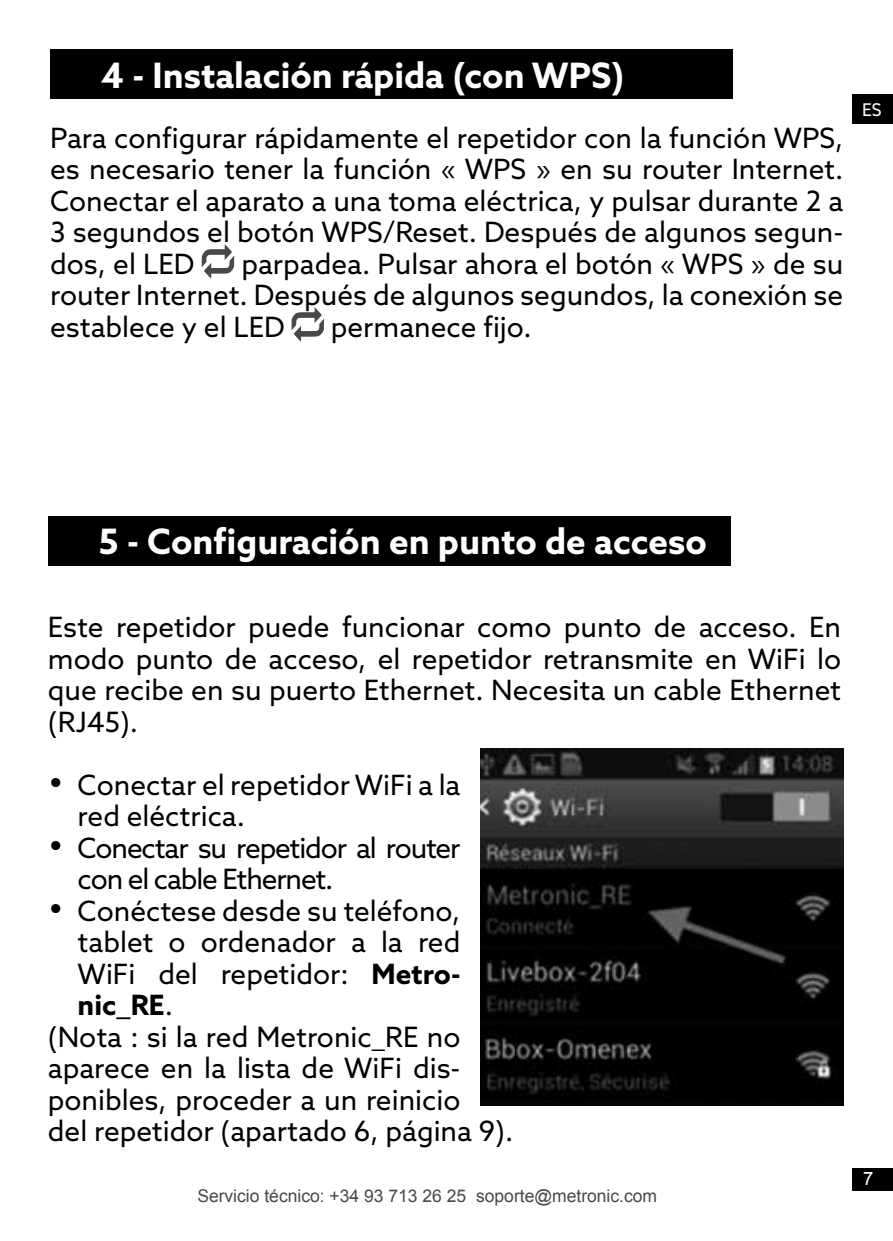
<style>
.page{position:relative;width:893px;height:1241px;background:#fff}
.page>*{position:absolute;margin:0;border:0;box-sizing:border-box;transform-origin:0 0}
.t1{font:700 35px "Azo Sans";color:#fff}
.t2{font:28px/31.5px "Azo Sans";color:#000;text-align:justify}
.t3{font:28px/31.5px "Azo Sans";letter-spacing:-.04em;color:#000}
.t4{font:700 28px "Azo Sans";color:#000}
.t5{font:18.55px "Arial";color:#fff}
.t6{font:17.5px "Arial";color:#484848}
.t7{font:17.5px "Azo Sans";color:#fff}
.s1{font-size:42px}
.s2{font-weight:700}
.s3{font-weight:400}
</style>
<div class="page">
<div style="left:852px;top:1167px;width:41px;height:23px;background:#000"></div>
<div style="left:852px;top:94px;width:41px;height:30px;background:#000"></div>
<div style="left:48px;top:516px;width:682px;height:50px;background:#000"></div>
<img style="left:480px;top:748px;width:363px;height:356px">
<div style="left:50px;top:50px;width:683px;height:49px;background:#000"></div>
<svg style="left:202px;top:244px;width:32px;height:35px"></svg>
<svg style="left:292px;top:307px;width:32px;height:35px"></svg>
<p class="t1" style="left:101px;top:52px;width:525px">4 - Instalación rápida (con WPS)</p>
<p class="t2" style="left:50px;top:122px;width:795px">Para configurar rápidamente el repetidor con la función WPS, es necesario tener la función « WPS » en su router Internet.<br>Conectar el aparato a una toma eléctrica, y pulsar durante 2 a 3 segundos el botón WPS/Reset. Después de algunos segun&shy;dos, el LED</p>
<p class="t2" style="left:50px;top:248px;width:795px;text-indent:191px">parpadea. Pulsar ahora el botón « WPS » de su router Internet. Después de algunos segundos, la conexión se establece y el LED</p>
<p class="t2" style="left:331px;top:311px;width:202px">permanece fijo.</p>
<p class="t7" style="left:862px;top:98px;width:21px">ES</p>
<p class="t1" style="left:99px;top:518px;width:609px">5 - Configuración en punto de acceso</p>
<p class="t2" style="left:48px;top:611px;width:795px">Este repetidor puede funcionar como punto de acceso. En modo punto de acceso, el repetidor retransmite en WiFi lo que recibe en su puerto Ethernet. Necesita un cable Ethernet (RJ45).</p>
<p class="t2" style="left:78px;top:768px;width:384px;text-indent:-30px"><span class="s1">•</span> Conectar el repetidor WiFi a la red eléctrica.</p>
<p class="t3" style="left:78px;top:831px;width:384px;text-indent:-30px"><span class="s1">•</span> Conectar su repetidor al router con el cable Ethernet.</p>
<p class="t2" style="left:48px;top:894px;width:414px"><span class="s1">•</span> Conéctese desde su teléfono,</p>
<p class="t2" style="left:78px;top:926px;width:384px">tablet o ordenador a la red</p>
<p class="t2" style="left:78px;top:957px;width:384px">WiFi del repetidor: <span class="s2">Metro-</span></p>
<p class="t4" style="left:78px;top:986px;width:97px">nic_RE<span class="s3">.</span></p>
<p class="t2" style="left:48px;top:1020px;width:414px">(Nota : si la red Metronic_RE no</p>
<p class="t2" style="left:48px;top:1052px;width:414px">aparece en la lista de WiFi dis-</p>
<p class="t2" style="left:48px;top:1083px;width:414px">ponibles, proceder a un reinicio</p>
<p class="t2" style="left:48px;top:1115px;width:467px">del repetidor (apartado 6, página 9).</p>
<p class="t6" style="left:197px;top:1184px;width:461px">Servicio técnico: +34 93 713 26 25 soporte@metronic.com</p>
<p class="t5" style="left:863px;top:1166px;width:12px">7</p>
</div>
